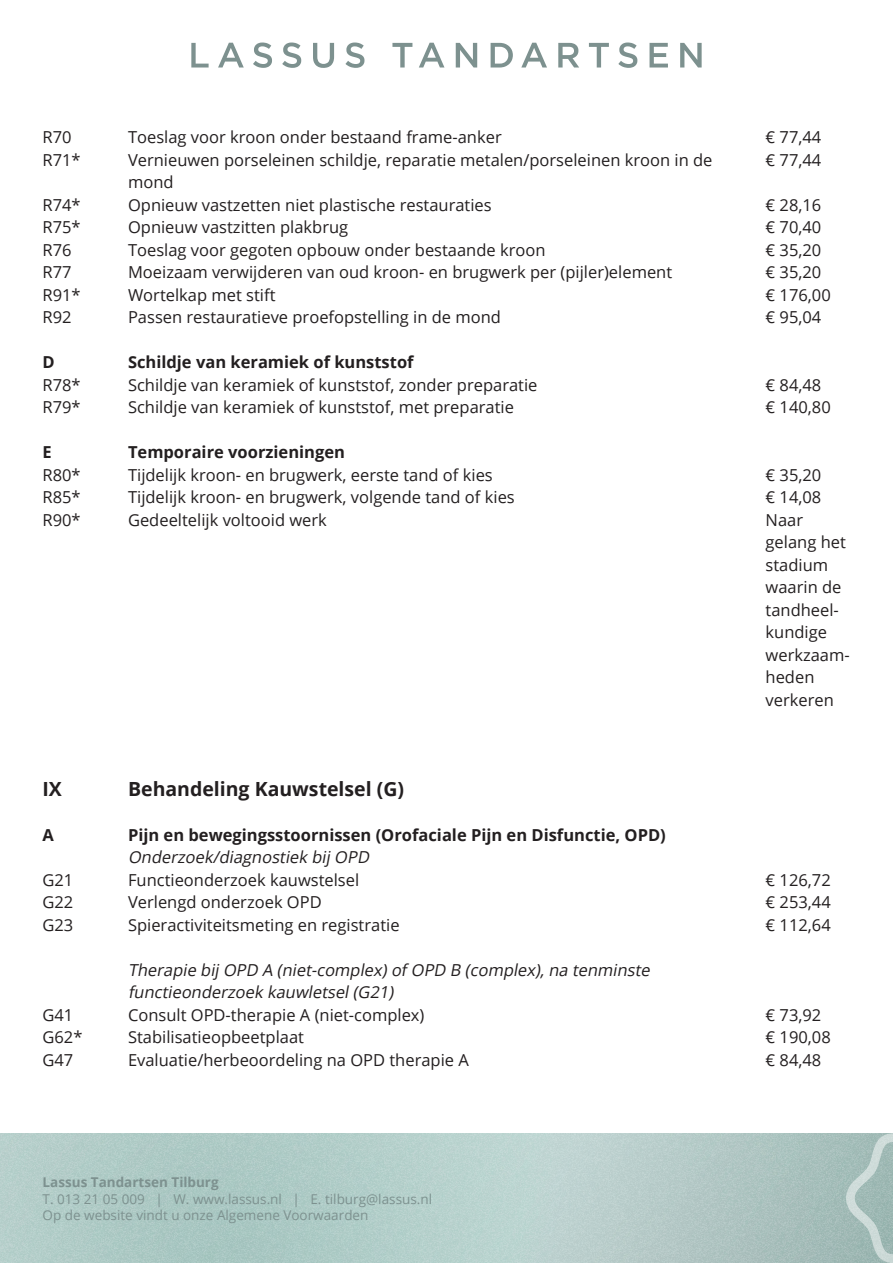
<style>
.page{position:relative;width:893px;height:1263px;background:#fff}
.page>*{position:absolute;margin:0;border:0;box-sizing:border-box;transform-origin:0 0}
.Body_text{font:700 19.5px "Open Sans";color:#231f20}
.Body_text-2{font:16.5px/22.5px "Open Sans";color:#231f20}
.Body_text-3{font:700 16.5px/22.5px "Open Sans";color:#231f20}
.Body_text-4{font:italic 16.5px/22.5px "Open Sans";color:#231f20}
.t1{font:13.5px/16.5px "Open Sans";color:#7d918f}
.t2{font:700 13.5px "Open Sans";color:#7d918f}
.s1{font-weight:400;font-style:italic}
</style>
<div class="page">
<svg style="left:191px;top:43px;width:18px;height:25px"></svg>
<svg style="left:218px;top:43px;width:26px;height:25px"></svg>
<svg style="left:253px;top:43px;width:19px;height:25px"></svg>
<svg style="left:282px;top:43px;width:19px;height:25px"></svg>
<svg style="left:313px;top:43px;width:21px;height:25px"></svg>
<svg style="left:345px;top:43px;width:19px;height:25px"></svg>
<svg style="left:392px;top:43px;width:20px;height:25px"></svg>
<svg style="left:419px;top:43px;width:25px;height:25px"></svg>
<svg style="left:456px;top:43px;width:21px;height:25px"></svg>
<svg style="left:491px;top:43px;width:22px;height:25px"></svg>
<svg style="left:521px;top:43px;width:26px;height:25px"></svg>
<svg style="left:558px;top:43px;width:21px;height:25px"></svg>
<svg style="left:589px;top:43px;width:20px;height:25px"></svg>
<svg style="left:618px;top:43px;width:19px;height:25px"></svg>
<svg style="left:649px;top:43px;width:19px;height:25px"></svg>
<svg style="left:680px;top:43px;width:22px;height:25px"></svg>
<img style="left:0;top:1133px;width:846px;height:130px">
<svg style="left:846px;top:1133px;width:47px;height:130px"></svg>
<p class="Body_text-2" style="left:43px;top:126px;width:31px">R70</p>
<p class="Body_text-2" style="left:128px;top:126px;width:375px">Toeslag voor kroon onder bestaand frame-anker</p>
<p class="Body_text-2" style="left:766px;top:126px;width:57px">€ 77,44</p>
<p class="Body_text-2" style="left:43px;top:148px;width:40px">R71*</p>
<p class="Body_text-2" style="left:128px;top:148px;width:586px">Vernieuwen porseleinen schildje, reparatie metalen/porseleinen kroon in de</p>
<p class="Body_text-2" style="left:766px;top:148px;width:57px">€ 77,44</p>
<p class="Body_text-2" style="left:128px;top:171px;width:47px">mond</p>
<p class="Body_text-2" style="left:43px;top:193px;width:40px">R74*</p>
<p class="Body_text-2" style="left:128px;top:193px;width:365px">Opnieuw vastzetten niet plastische restauraties</p>
<p class="Body_text-2" style="left:766px;top:193px;width:57px">€ 28,16</p>
<p class="Body_text-2" style="left:43px;top:216px;width:40px">R75*</p>
<p class="Body_text-2" style="left:128px;top:216px;width:222px">Opnieuw vastzitten plakbrug</p>
<p class="Body_text-2" style="left:766px;top:216px;width:57px">€ 70,40</p>
<p class="Body_text-2" style="left:43px;top:238px;width:31px">R76</p>
<p class="Body_text-2" style="left:128px;top:238px;width:419px">Toeslag voor gegoten opbouw onder bestaande kroon</p>
<p class="Body_text-2" style="left:766px;top:238px;width:57px">€ 35,20</p>
<p class="Body_text-2" style="left:43px;top:261px;width:31px">R77</p>
<p class="Body_text-2" style="left:128px;top:261px;width:546px">Moeizaam verwijderen van oud kroon- en brugwerk per (pijler)element</p>
<p class="Body_text-2" style="left:766px;top:261px;width:57px">€ 35,20</p>
<p class="Body_text-2" style="left:43px;top:283px;width:40px">R91*</p>
<p class="Body_text-2" style="left:128px;top:283px;width:149px">Wortelkap met stift</p>
<p class="Body_text-2" style="left:766px;top:283px;width:67px">€ 176,00</p>
<p class="Body_text-2" style="left:43px;top:306px;width:31px">R92</p>
<p class="Body_text-2" style="left:128px;top:306px;width:374px">Passen restauratieve proefopstelling in de mond</p>
<p class="Body_text-2" style="left:766px;top:306px;width:57px">€ 95,04</p>
<p class="Body_text-3" style="left:43px;top:351px;width:14px">D</p>
<p class="Body_text-3" style="left:128px;top:351px;width:287px">Schildje van keramiek of kunststof</p>
<p class="Body_text-2" style="left:43px;top:373px;width:40px">R78*</p>
<p class="Body_text-2" style="left:128px;top:373px;width:411px">Schildje van keramiek of kunststof, zonder preparatie</p>
<p class="Body_text-2" style="left:766px;top:373px;width:57px">€ 84,48</p>
<p class="Body_text-2" style="left:43px;top:396px;width:40px">R79*</p>
<p class="Body_text-2" style="left:128px;top:396px;width:387px">Schildje van keramiek of kunststof, met preparatie</p>
<p class="Body_text-2" style="left:766px;top:396px;width:67px">€ 140,80</p>
<p class="Body_text-3" style="left:43px;top:441px;width:11px">E</p>
<p class="Body_text-3" style="left:128px;top:441px;width:218px">Temporaire voorzieningen</p>
<p class="Body_text-2" style="left:43px;top:463px;width:40px">R80*</p>
<p class="Body_text-2" style="left:128px;top:463px;width:366px">Tijdelijk kroon- en brugwerk, eerste tand of kies</p>
<p class="Body_text-2" style="left:766px;top:463px;width:57px">€ 35,20</p>
<p class="Body_text-2" style="left:43px;top:486px;width:40px">R85*</p>
<p class="Body_text-2" style="left:128px;top:486px;width:388px">Tijdelijk kroon- en brugwerk, volgende tand of kies</p>
<p class="Body_text-2" style="left:766px;top:486px;width:57px">€ 14,08</p>
<p class="Body_text-2" style="left:43px;top:508px;width:40px">R90*</p>
<p class="Body_text-2" style="left:128px;top:508px;width:200px">Gedeeltelijk voltooid werk</p>
<p class="Body_text-2" style="left:766px;top:508px;width:86px">Naar gelang het stadium waarin de tandheel&shy;kundige werkzaam&shy;heden verkeren</p>
<p class="Body_text" style="left:43px;top:775px;width:21px">IX</p>
<p class="Body_text" style="left:128px;top:775px;width:278px">Behandeling Kauwstelsel (G)</p>
<p class="Body_text-3" style="left:43px;top:823px;width:13px">A</p>
<p class="Body_text-3" style="left:128px;top:823px;width:539px">Pijn en bewegingsstoornissen (Orofaciale Pijn en Disfunctie, OPD)<br><span class="s1">Onderzoek/diagnostiek bij OPD</span></p>
<p class="Body_text-2" style="left:43px;top:868px;width:32px">G21</p>
<p class="Body_text-2" style="left:128px;top:868px;width:233px">Functieonderzoek kauwstelsel</p>
<p class="Body_text-2" style="left:766px;top:868px;width:67px">€ 126,72</p>
<p class="Body_text-2" style="left:43px;top:891px;width:32px">G22</p>
<p class="Body_text-2" style="left:128px;top:891px;width:195px">Verlengd onderzoek OPD</p>
<p class="Body_text-2" style="left:766px;top:891px;width:67px">€ 253,44</p>
<p class="Body_text-2" style="left:43px;top:913px;width:32px">G23</p>
<p class="Body_text-2" style="left:128px;top:913px;width:273px">Spieractiviteitsmeting en registratie</p>
<p class="Body_text-2" style="left:766px;top:913px;width:67px">€ 112,64</p>
<p class="Body_text-4" style="left:128px;top:958px;width:527px">Therapie bij OPD A (niet-complex)of OPD B (complex),na tenminste functieonderzoek kauwletsel(G21)</p>
<p class="Body_text-2" style="left:43px;top:1003px;width:32px">G41</p>
<p class="Body_text-2" style="left:128px;top:1003px;width:298px">Consult OPD-therapie A (niet-complex)</p>
<p class="Body_text-2" style="left:766px;top:1003px;width:57px">€ 73,92</p>
<p class="Body_text-2" style="left:43px;top:1026px;width:41px">G62*</p>
<p class="Body_text-2" style="left:128px;top:1026px;width:177px">Stabilisatieopbeetplaat</p>
<p class="Body_text-2" style="left:766px;top:1026px;width:67px">€ 190,08</p>
<p class="Body_text-2" style="left:43px;top:1048px;width:32px">G47</p>
<p class="Body_text-2" style="left:128px;top:1048px;width:342px">Evaluatie/herbeoordeling na OPD therapie A</p>
<p class="Body_text-2" style="left:766px;top:1048px;width:57px">€ 84,48</p>
<p class="t2" style="left:43px;top:1173px;width:178px">Lassus Tandartsen Tilburg</p>
<p class="t1" style="left:43px;top:1190px;width:391px">T. 013 21 05 009 | W. www.lassus.nl | E. tilburg@lassus.nl<br>Op de website vindt u onze Algemene Voorwaarden</p>
</div>
